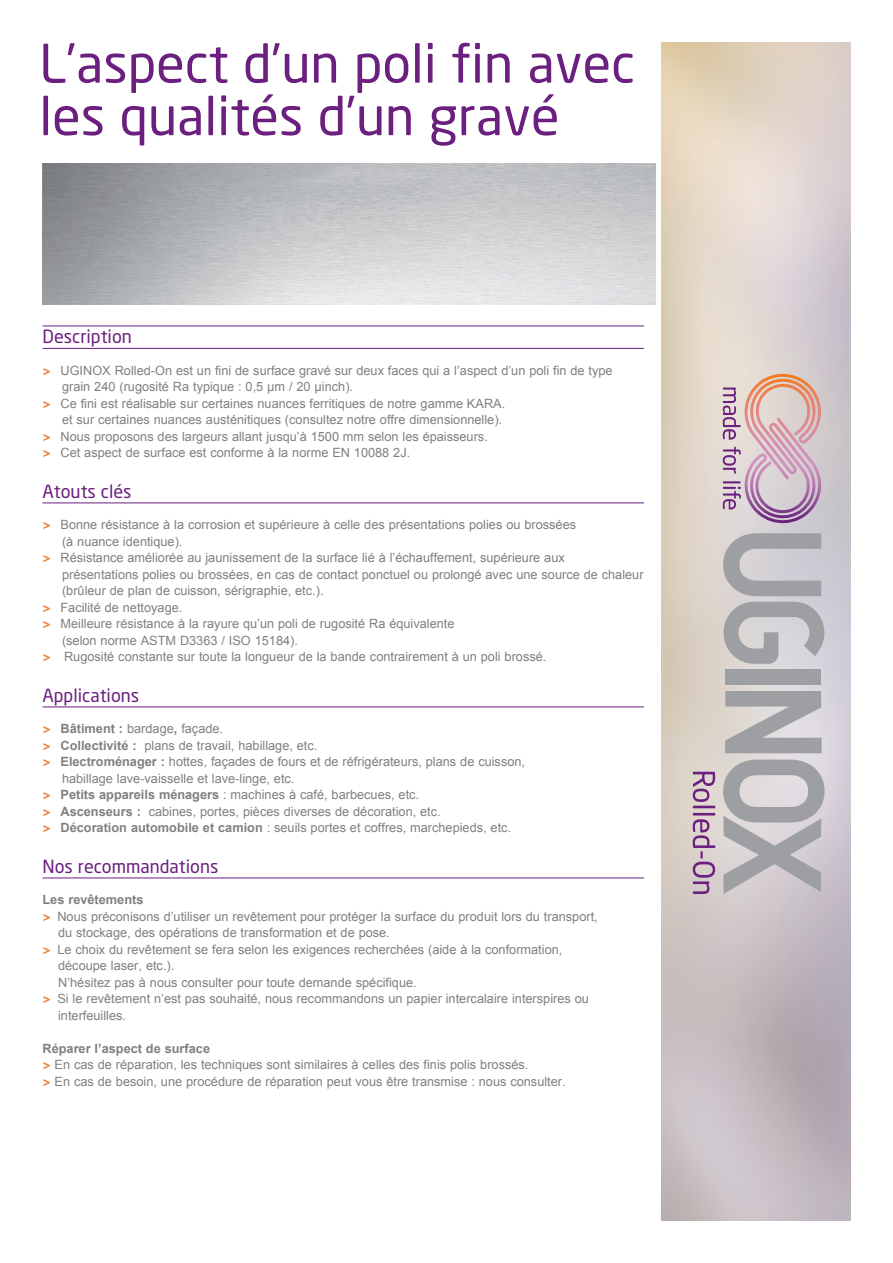
<style>
.page{position:relative;width:893px;height:1263px;background:#fff}
.page>*{position:absolute;margin:0;border:0;box-sizing:border-box;transform-origin:0 0}
.t1{font:52.5px/52.5px "Neo Sans Std";color:#6b1f7e}
.t2{font:18px "Neo Sans Std";color:#6b1f7e}
.t3{font:12.75px/16.5px "Arial";color:#808083}
.t4{font:700 12.75px "Arial";color:#808083}
.s1{font-family:"Foundry Sterling";font-weight:700;color:#f47d31}
.s2{font-weight:700}
</style>
<div class="page">
<hr style="left:43px;top:326px;width:601px;height:1px;background:#6b1f7e">
<hr style="left:43px;top:348px;width:601px;height:1px;background:#6b1f7e">
<hr style="left:43px;top:502px;width:601px;height:1px;background:#6b1f7e">
<hr style="left:43px;top:706px;width:601px;height:1px;background:#6b1f7e">
<hr style="left:43px;top:877px;width:601px;height:1px;background:#6b1f7e">
<div style="left:725px;top:669px;width:96px;height:16px;background:#9d9fa2"></div>
<svg style="left:725px;top:691px;width:97px;height:62px;background:#b3b3b5"></svg>
<svg style="left:723px;top:759px;width:102px;height:135px;background:#bcb9bc"></svg>
<svg style="left:723px;top:372px;width:100px;height:224px;background:#cab7be"></svg>
<svg style="left:693px;top:772px;width:22px;height:30px"></svg>
<hr style="left:693px;top:806px;width:22px;height:2px;background:#6b1f7e">
<hr style="left:693px;top:813px;width:22px;height:2px;background:#6b1f7e">
<svg style="left:693px;top:819px;width:22px;height:75px;background:#b99db5"></svg>
<svg style="left:723px;top:602px;width:101px;height:62px;background:#bab9bd"></svg>
<h1 class="t1" style="left:39px;top:36px;width:597px">L’aspect d’un poli fin avec les qualités d’un gravé</h1>
<h2 class="t2" style="left:43px;top:325px;width:91px">Description</h2>
<p class="t3" style="left:43px;top:362px;width:572px"><span class="s1">&gt;</span> UGINOX Rolled-On est un fini de surface gravé sur deux faces qui a l’aspect d’un poli fin de type</p>
<p class="t3" style="left:62px;top:379px;width:293px">grain 240 (rugosité Ra typique : 0,5 µm / 20 µinch).</p>
<p class="t3" style="left:43px;top:395px;width:464px"><span class="s1">&gt;</span> Ce fini est réalisable sur certaines nuances ferritiques de notre gamme KARA.</p>
<p class="t3" style="left:62px;top:412px;width:442px">et sur certaines nuances austénitiques (consultez notre offre dimensionnelle).</p>
<p class="t3" style="left:43px;top:428px;width:447px"><span class="s1">&gt;</span> Nous proposons des largeurs allant jusqu’à 1500 mm selon les épaisseurs.</p>
<p class="t3" style="left:43px;top:444px;width:369px"><span class="s1">&gt;</span> Cet aspect de surface est conforme à la norme EN 10088 2J.</p>
<h2 class="t2" style="left:43px;top:480px;width:91px">Atouts clés</h2>
<p class="t3" style="left:43px;top:517px;width:535px"><span class="s1">&gt;</span> Bonne résistance à la corrosion et supérieure à celle des présentations polies ou brossées</p>
<p class="t3" style="left:62px;top:533px;width:122px">(à nuance identique).</p>
<p class="t3" style="left:43px;top:550px;width:524px"><span class="s1">&gt;</span> Résistance améliorée au jaunissement de la surface lié à l’échauffement, supérieure aux</p>
<p class="t3" style="left:62px;top:566px;width:583px">présentations polies ou brossées, en cas de contact ponctuel ou prolongé avec une source de chaleur</p>
<p class="t3" style="left:62px;top:582px;width:263px">(brûleur de plan de cuisson, sérigraphie, etc.).</p>
<p class="t3" style="left:43px;top:599px;width:141px"><span class="s1">&gt;</span> Facilité de nettoyage.</p>
<p class="t3" style="left:43px;top:615px;width:414px"><span class="s1">&gt;</span> Meilleure résistance à la rayure qu’un poli de rugosité Ra équivalente</p>
<p class="t3" style="left:62px;top:632px;width:237px">(selon norme ASTM D3363 / ISO 15184).</p>
<p class="t3" style="left:43px;top:648px;width:505px"><span class="s1">&gt;</span> Rugosité constante sur toute la longueur de la bande contrairement à un poli brossé.</p>
<h2 class="t2" style="left:43px;top:684px;width:98px">Applications</h2>
<p class="t3" style="left:43px;top:721px;width:182px"><span class="s1">&gt;</span> <span class="s2">Bâtiment :</span> bardage<span class="s2">,</span> façade.</p>
<p class="t3" style="left:43px;top:737px;width:276px"><span class="s1">&gt;</span> <span class="s2">Collectivité :</span> plans de travail, habillage, etc.</p>
<p class="t3" style="left:43px;top:754px;width:484px"><span class="s1">&gt;</span> <span class="s2">Electroménager :</span> hottes, façades de fours et de réfrigérateurs, plans de cuisson,</p>
<p class="t3" style="left:62px;top:770px;width:234px">habillage lave-vaisselle et lave-linge, etc.</p>
<p class="t3" style="left:43px;top:786px;width:378px"><span class="s1">&gt;</span> <span class="s2">Petits appareils ménagers</span> : machines à café, barbecues, etc.</p>
<p class="t3" style="left:43px;top:803px;width:400px"><span class="s1">&gt;</span> <span class="s2">Ascenseurs :</span> cabines, portes, pièces diverses de décoration, etc.</p>
<p class="t3" style="left:43px;top:819px;width:470px"><span class="s1">&gt;</span> <span class="s2">Décoration automobile et camion</span> : seuils portes et coffres, marchepieds, etc.</p>
<h2 class="t2" style="left:43px;top:855px;width:178px">Nos recommandations</h2>
<p class="t4" style="left:43px;top:891px;width:102px">Les revêtements</p>
<p class="t3" style="left:43px;top:908px;width:557px"><span class="s1">&gt;</span> Nous préconisons d’utiliser un revêtement pour protéger la surface du produit lors du transport,</p>
<p class="t3" style="left:58px;top:925px;width:333px">du stockage, des opérations de transformation et de pose.</p>
<p class="t3" style="left:43px;top:941px;width:521px"><span class="s1">&gt;</span> Le choix du revêtement se fera selon les exigences recherchées (aide à la conformation,</p>
<p class="t3" style="left:58px;top:957px;width:118px">découpe laser, etc.).</p>
<p class="t3" style="left:58px;top:974px;width:360px">N’hésitez pas à nous consulter pour toute demande spécifique.</p>
<p class="t3" style="left:43px;top:990px;width:548px"><span class="s1">&gt;</span> Si le revêtement n’est pas souhaité, nous recommandons un papier intercalaire interspires ou</p>
<p class="t3" style="left:58px;top:1007px;width:70px">interfeuilles.</p>
<p class="t3" style="left:43px;top:1040px;width:525px"><span class="s2">Réparer l’aspect de surface<br></span><span class="s1">&gt;</span> En cas de réparation, les techniques sont similaires à celles des finis polis brossés.<br><span class="s1">&gt;</span> En cas de besoin, une procédure de réparation peut vous être transmise : nous consulter.</p>
</div>
